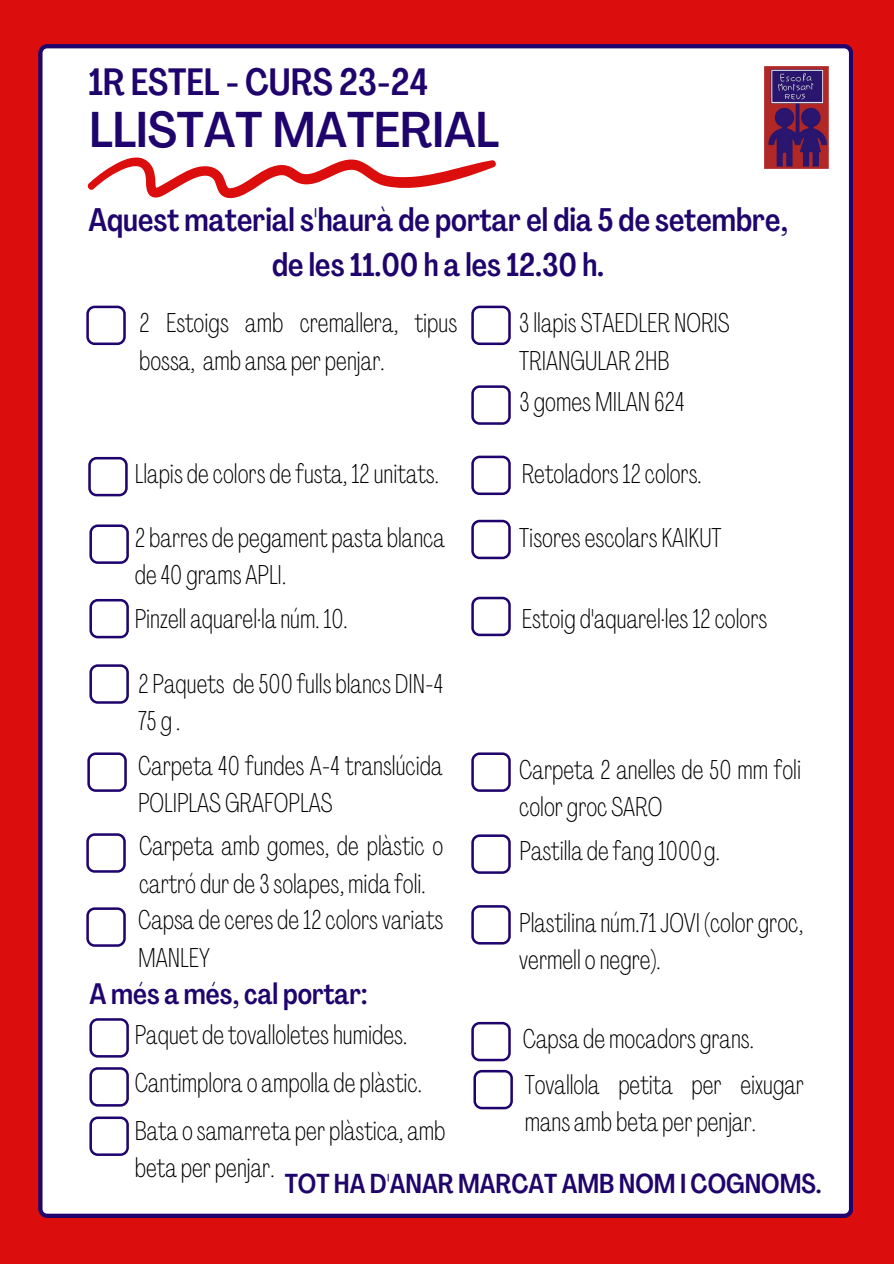
<style>
.page{position:relative;width:894px;height:1264px;background:#fff}
.page>*{position:absolute;margin:0;border:0;box-sizing:border-box;transform-origin:0 0}
.t1{font:500 condensed 49.5px "Agrandir";color:#1f046d}
.t2{font:500 37.5px "Agrandir Tight";color:#1f046d}
.t3{font:500 32.25px/45px "Agrandir Tight";color:#1f046d;text-align:center}
.t4{font:500 29.25px "Agrandir Tight";color:#1f046d}
.t5{font:100 27px/37.2px "Agrandir Tight";color:#000}
.t6{font:500 27px "Agrandir Tight";color:#1f046d}
</style>
<div class="page">
<div style="left:0;top:0;width:893px;height:1263px;background:#db0d0d"></div>
<div style="left:38px;top:44px;width:815px;height:1173px;background:#fff"></div>
<div style="left:167px;top:362px;width:287px;height:65px;background:#fff"></div>
<div style="left:485px;top:648px;width:286px;height:65px;background:#fff"></div>
<svg style="left:85px;top:157px;width:412px;height:41px"></svg>
<img style="left:764px;top:67px;width:64px;height:101px">
<svg style="left:86px;top:305px;width:40px;height:40px;background:#cfc9df"></svg>
<svg style="left:471px;top:305px;width:39px;height:40px;background:#d0cbe0"></svg>
<svg style="left:471px;top:385px;width:39px;height:40px;background:#d0cbe0"></svg>
<svg style="left:471px;top:455px;width:39px;height:40px;background:#d0cbe0"></svg>
<div style="left:88px;top:457px;width:325px;height:181px;background:#fff"></div>
<div style="left:471px;top:520px;width:300px;height:116px;background:#fff"></div>
<svg style="left:89px;top:664px;width:40px;height:39px;background:#d0cbe0"></svg>
<svg style="left:87px;top:752px;width:40px;height:39px;background:#d1cbe1"></svg>
<svg style="left:471px;top:752px;width:39px;height:39px;background:#d3cde2"></svg>
<svg style="left:86px;top:833px;width:40px;height:39px;background:#d0cae0"></svg>
<svg style="left:471px;top:834px;width:39px;height:39px;background:#d2cde2"></svg>
<svg style="left:86px;top:907px;width:40px;height:39px;background:#d0cbe0"></svg>
<svg style="left:89px;top:1018px;width:40px;height:39px;background:#d0cae0"></svg>
<svg style="left:471px;top:1021px;width:39px;height:40px;background:#d1cce1"></svg>
<svg style="left:89px;top:1067px;width:40px;height:39px;background:#d0cae0"></svg>
<svg style="left:473px;top:1069px;width:39px;height:40px;background:#d2cde2"></svg>
<svg style="left:89px;top:1116px;width:40px;height:39px;background:#d1cce1"></svg>
<svg style="left:471px;top:905px;width:39px;height:39px;background:#d1cce1"></svg>
<p class="t2" style="left:88px;top:67px;width:341px">1R ESTEL - CURS 23-24</p>
<p class="t1" style="left:89px;top:109px;width:411px">LLISTAT MATERIAL</p>
<p class="t3" style="left:88px;top:200px;width:701px">Aquest material s'haurà de portar el dia 5 de setembre, de les 11.00 h a les 12.30 h.</p>
<p class="t5" style="left:139px;top:307px;width:319px">2 Estoigs amb cremallera, tipus bossa, amb ansa per penjar.</p>
<p class="t5" style="left:135px;top:457px;width:305px">Llapis de colors de fusta, 12unitats.</p>
<p class="t5" style="left:135px;top:521px;width:311px">2 barres de pegament pasta blanca</p>
<p class="t5" style="left:135px;top:558px;width:153px">de 40 grams APLI.</p>
<p class="t5" style="left:135px;top:603px;width:214px">Pinzell aquarel·la núm. 10.</p>
<p class="t5" style="left:138px;top:667px;width:306px">2 Paquets de 500 fulls blancs DIN-4<br>75g.</p>
<p class="t5" style="left:138px;top:749px;width:306px">Carpeta 40 fundes A-4 translúcida<br>POLIPLAS GRAFOPLAS</p>
<p class="t5" style="left:139px;top:830px;width:305px">Carpeta amb gomes, de plàstic o cartró dur de 3solapes, mida foli.</p>
<p class="t5" style="left:138px;top:904px;width:307px">Capsa de ceres de 12colorsvariats</p>
<p class="t5" style="left:138px;top:941px;width:73px">MANLEY</p>
<p class="t5" style="left:519px;top:307px;width:212px">3llapis STAEDLER NORIS</p>
<p class="t5" style="left:519px;top:344px;width:152px">TRIANGULAR 2HB</p>
<p class="t5" style="left:519px;top:386px;width:166px">3 gomesMILAN 624</p>
<p class="t5" style="left:521px;top:457px;width:181px">Retoladors12colors.</p>
<p class="t5" style="left:519px;top:521px;width:204px">Tisores escolarsKAIKUT</p>
<p class="t5" style="left:521px;top:603px;width:247px">Estoig d'aquarel·les12colors</p>
<p class="t5" style="left:519px;top:753px;width:283px">Carpeta 2 anelles de 50 mm foli color groc SARO</p>
<p class="t5" style="left:519px;top:834px;width:202px">Pastilla de fang 1000g.</p>
<p class="t5" style="left:519px;top:906px;width:285px">Plastilina núm.71JOVI (color groc, vermell o negre).</p>
<p class="t4" style="left:89px;top:981px;width:279px">A més a més, cal portar:</p>
<p class="t5" style="left:135px;top:1018px;width:274px">Paquet de tovalloleteshumides.</p>
<p class="t5" style="left:522px;top:1022px;width:232px">Capsa de mocadors grans.</p>
<p class="t5" style="left:135px;top:1066px;width:288px">Cantimplora o ampolla de plàstic.</p>
<p class="t5" style="left:524px;top:1068px;width:281px">Tovallola petita per eixugar mans amb beta per penjar.</p>
<p class="t5" style="left:135px;top:1114px;width:312px">Bata o samarreta per plàstica, amb beta per penjar.</p>
<p class="t6" style="left:284px;top:1172px;width:538px">TOT HA D'ANAR MARCAT AMB NOM I COGNOMS.</p>
</div>
